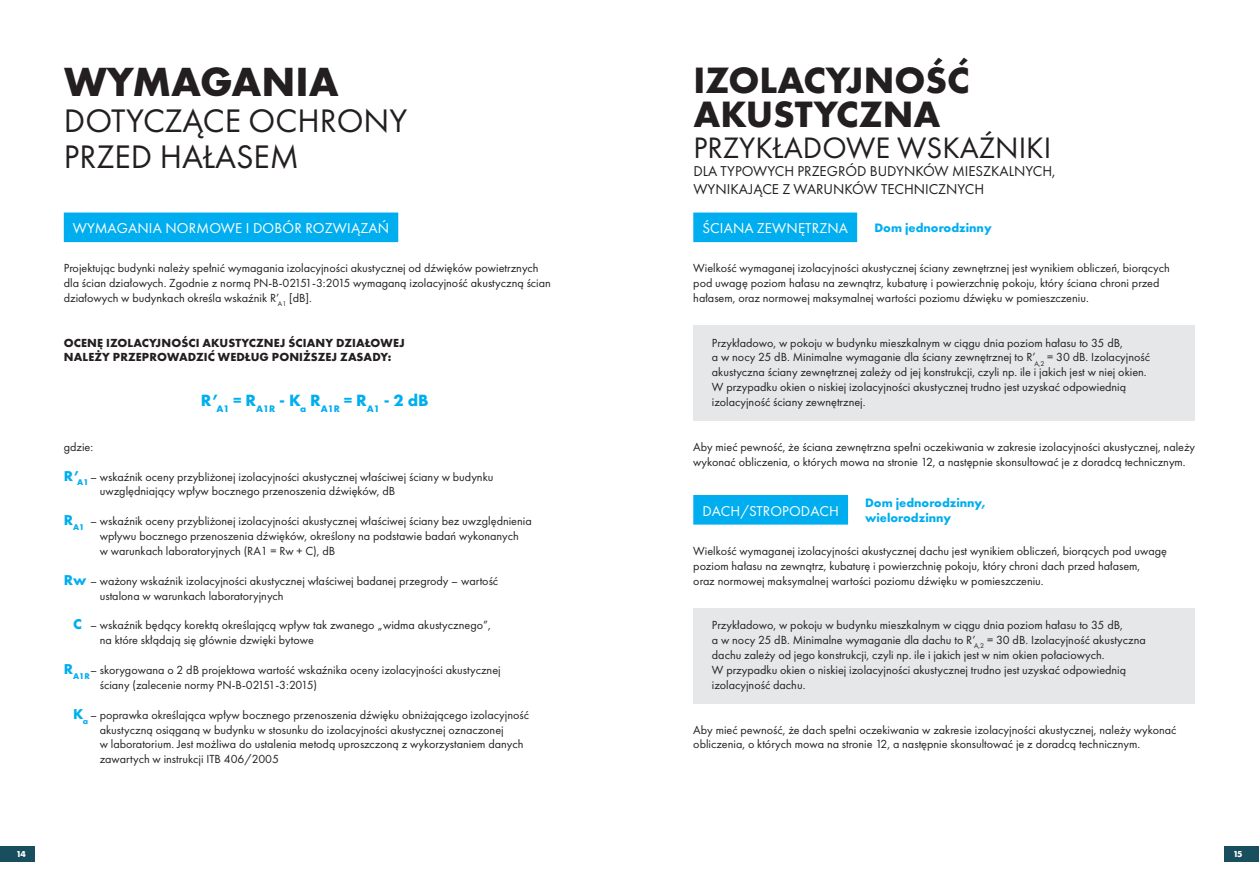
<style>
.page{position:relative;width:1259px;height:893px;background:#fff}
.page>*{position:absolute;margin:0;border:0;box-sizing:border-box;transform-origin:0 0}
.TYTUŁY{font:700 42.3px "Futura PT";color:#231f20}
.TYTUŁY_mniejsze{font:700 38.1px "Futura PT";color:#231f20}
.TYTUŁY-2{font:33.9px/36px "Futura PT";color:#231f20}
.TYTUŁY_mniejsze-2{font:30.6px "Futura PT";color:#231f20}
.tekst_podst{font:700 16.95px "Futura PT";color:#00aeef}
.TYTUŁY_mniejsze-3{font:14.85px/17.7px "Futura PT";color:#231f20}
.srodtytul_na_apli{font:14.85px "Futura PT";letter-spacing:.01em;color:#fff}
.Default{font:700 12.75px "Futura PT";color:#00aeef}
.tekst_podst-2{font:12.15px/14.9px "Futura PT";color:#231f20}
.R_text{font:12.15px/14.9px "Futura PT";color:#231f20}
.tekst_podst-3{font:700 12.15px "Futura PT";letter-spacing:.01em;color:#231f20}
.t1{font:700 9px "Futura PT";color:#fff}
.s1{font-weight:700;font-size:14.85px;color:#00aeef}
</style>
<div class="page">
<div style="left:64px;top:213px;width:334px;height:29px;background:#00aeef"></div>
<div style="left:693px;top:326px;width:502px;height:95px;background:#e5e7e9"></div>
<div style="left:693px;top:608px;width:502px;height:96px;background:#e5e7e9"></div>
<div style="left:693px;top:213px;width:164px;height:29px;background:#00aeef"></div>
<div style="left:693px;top:495px;width:155px;height:30px;background:#00aeef"></div>
<div style="left:0;top:846px;width:35px;height:15px;background:#184e5d"></div>
<div style="left:1224px;top:846px;width:35px;height:15px;background:#184e5d"></div>
<p class="TYTUŁY" style="left:64px;top:55px;width:276px">WYMAGANIA</p>
<p class="TYTUŁY-2" style="left:64px;top:103px;width:345px">DOTYCZĄCE OCHRONY<br>PRZED HAŁASEM</p>
<p class="srodtytul_na_apli" style="left:73px;top:219px;width:318px">WYMAGANIA NORMOWE I DOBÓR ROZWIĄZAŃ</p>
<p class="tekst_podst-2" style="left:64px;top:261px;width:489px">Projektując budynki należy spełnić wymagania izolacyjności akustycznej od dźwięków powietrznych dla ścian działowych. Zgodnie z normą PN-B-02151-3:2015 wymaganą izolacyjność akustyczną ścian działowych w budynkach określa wskaźnik R’<sub>A1</sub> [dB].</p>
<p class="tekst_podst-3" style="left:64px;top:335px;width:342px">OCENĘ IZOLACYJNOŚCI AKUSTYCZNEJ ŚCIANY DZIAŁOWEJ</p>
<p class="tekst_podst-3" style="left:64px;top:350px;width:329px">NALEŻY PRZEPROWADZIĆ WEDŁUG PONIŻSZEJ ZASADY:</p>
<p class="tekst_podst" style="left:201px;top:389px;width:229px">R’<sub>A1</sub> = R<sub>A1R</sub> - K<sub>a</sub> R<sub>A1R</sub> = R<sub>A1</sub> - 2 dB</p>
<p class="tekst_podst-2" style="left:64px;top:439px;width:31px">gdzie:</p>
<p class="R_text" style="left:100px;top:469px;width:395px;text-indent:-36px"><span class="s1">R’</span><sub>A1</sub> – wskaźnik oceny przybliżonej izolacyjności akustycznej właściwej ściany w budynku uwzględniający wpływ bocznego przenoszenia dźwięków, dB</p>
<p class="R_text" style="left:100px;top:514px;width:433px;text-indent:-36px"><span class="s1">R</span><sub>A1</sub> – wskaźnik oceny przybliżonej izolacyjności akustycznej właściwej ściany bez uwzględnienia wpływu bocznego przenoszenia dźwięków, określony na podstawie badań wykonanych<br>w warunkach laboratoryjnych (RA1 = Rw + C), dB</p>
<p class="R_text" style="left:100px;top:573px;width:400px;text-indent:-36px"><span class="s1">Rw</span> – ważony wskaźnik izolacyjności akustycznej właściwej badanej przegrody – wartość ustalona w warunkach laboratoryjnych</p>
<p class="R_text" style="left:100px;top:618px;width:392px;text-indent:-26px"><span class="s1">C</span> – wskaźnik będący korektą określającą wpływ tak zwanego „widma akustycznego”, na które skłądają się głównie dzwięki bytowe</p>
<p class="R_text" style="left:100px;top:662px;width:402px;text-indent:-36px"><span class="s1">R</span><sub>A1R</sub>– skorygowana o 2 dB projektowa wartość wskaźnika oceny izolacyjności akustycznej ściany (zalecenie normy PN-B-02151-3:2015)</p>
<p class="R_text" style="left:100px;top:707px;width:431px;text-indent:-26px"><span class="s1">K</span><sub>a</sub> – poprawka określająca wpływ bocznego przenoszenia dźwięku obniżającego izolacyjność akustyczną osiąganą w budynku w stosunku do izolacyjności akustycznej oznaczonej<br>w laboratorium. Jest możliwa do ustalenia metodą uproszczoną z wykorzystaniem danych zawartych w instrukcji ITB 406/2005</p>
<p class="TYTUŁY_mniejsze" style="left:693px;top:56px;width:278px">IZOLACYJNOŚĆ</p>
<p class="TYTUŁY_mniejsze" style="left:693px;top:89px;width:248px">AKUSTYCZNA</p>
<p class="TYTUŁY_mniejsze-2" style="left:693px;top:130px;width:359px">PRZYKŁADOWE WSKAŹNIKI</p>
<p class="TYTUŁY_mniejsze-3" style="left:693px;top:162px;width:364px">DLA TYPOWYCH PRZEGRÓD BUDYNKÓW MIESZKALNYCH,<br>WYNIKAJĄCE Z WARUNKÓW TECHNICZNYCH</p>
<p class="Default" style="left:874px;top:220px;width:119px">Dom jednorodzinny</p>
<p class="srodtytul_na_apli" style="left:702px;top:219px;width:147px">ŚCIANA ZEWNĘTRZNA</p>
<p class="tekst_podst-2" style="left:693px;top:261px;width:478px">Wielkość wymaganej izolacyjności akustycznej ściany zewnętrznej jest wynikiem obliczeń, biorących pod uwagę poziom hałasu na zewnątrz, kubaturę i powierzchnię pokoju, który ściana chroni przed hałasem, oraz normowej maksymalnej wartości poziomu dźwięku w pomieszczeniu.</p>
<p class="tekst_podst-2" style="left:712px;top:335px;width:440px">Przykładowo, w pokoju w budynku mieszkalnym w ciągu dnia poziom hałasu to 35 dB,<br>a w nocy 25 dB. Minimalne wymaganie dla ściany zewnętrznej to R’<sub>A,2</sub> = 30 dB. Izolacyjność akustyczna ściany zewnętrznej zależy od jej konstrukcji, czyli np. ile i jakich jest w niej okien.<br>W przypadku okien o niskiej izolacyjności akustycznej trudno jest uzyskać odpowiednią izolacyjność ściany zewnętrznej.</p>
<p class="tekst_podst-2" style="left:693px;top:439px;width:503px">Aby mieć pewność, że ściana zewnętrzna spełni oczekiwania w zakresie izolacyjności akustycznej, należy wykonać obliczenia, o których mowa na stronie 12, a następnie skonsultować je z doradcą technicznym.</p>
<p class="srodtytul_na_apli" style="left:702px;top:502px;width:138px">DACH/STROPODACH</p>
<p class="Default" style="left:865px;top:495px;width:122px">Dom jednorodzinny,</p>
<p class="Default" style="left:865px;top:510px;width:88px">wielorodzinny</p>
<p class="tekst_podst-2" style="left:693px;top:543px;width:475px">Wielkość wymaganej izolacyjności akustycznej dachu jest wynikiem obliczeń, biorących pod uwagę poziom hałasu na zewnątrz, kubaturę i powierzchnię pokoju, który chroni dach przed hałasem,<br>oraz normowej maksymalnej wartości poziomu dźwięku w pomieszczeniu.</p>
<p class="tekst_podst-2" style="left:712px;top:618px;width:435px">Przykładowo, w pokoju w budynku mieszkalnym w ciągu dnia poziom hałasu to 35 dB,<br>a w nocy 25 dB. Minimalne wymaganie dla dachu to R’<sub>A,2</sub> = 30 dB. Izolacyjność akustyczna dachu zależy od jego konstrukcji, czyli np. ile i jakich jest w nim okien połaciowych.<br>W przypadku okien o niskiej izolacyjności akustycznej trudno jest uzyskać odpowiednią izolacyjność dachu.</p>
<p class="tekst_podst-2" style="left:693px;top:722px;width:485px">Aby mieć pewność, że dach spełni oczekiwania w zakresie izolacyjności akustycznej, należy wykonać obliczenia, o których mowa na stronie 12, a następnie skonsultować je z doradcą technicznym.</p>
<p class="t1" style="left:16px;top:848px;width:11px">14</p>
<p class="t1" style="left:1233px;top:848px;width:11px">15</p>
</div>
